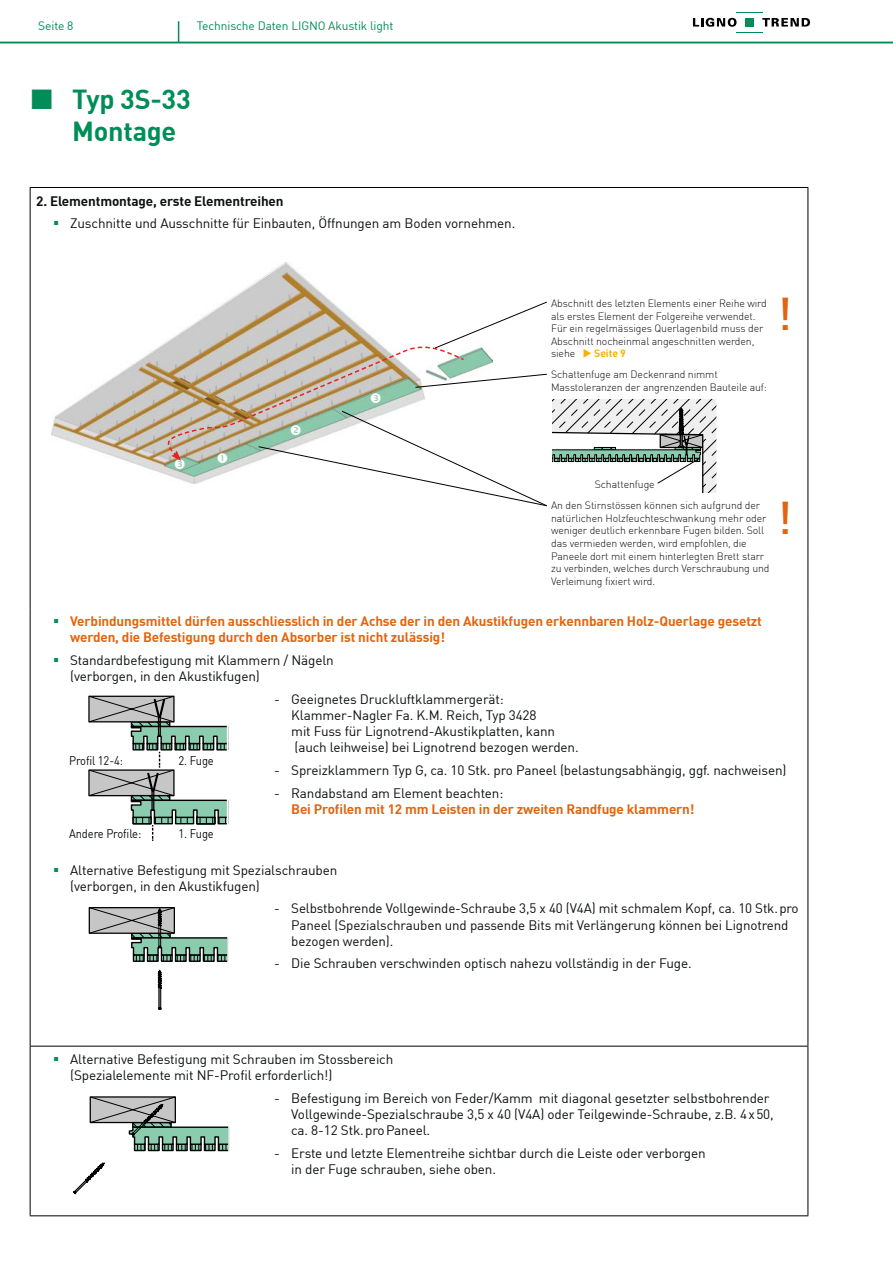
<style>
.page{position:relative;width:893px;height:1263px;background:#fff}
.page>*{position:absolute;margin:0;border:0;box-sizing:border-box;transform-origin:0 0}
.t1{font:500 45px "DIN";color:#e1640e}
.t2{font:700 27px/32.4px "DIN";letter-spacing:-.01em;color:#008d58}
.t3{font:13.5px/16.2px "DIN";letter-spacing:-.01em;color:#0c100e}
.t4{font:700 13.5px/16.2px "DIN";letter-spacing:-.01em;color:#e1640e}
.t5{font:700 13.5px "DIN";letter-spacing:-.01em;color:#0c100e}
.t6{font:12.3px "DIN";letter-spacing:-.01em;color:#0c100e;scale:.9 1}
.t7{font:12px "DIN";letter-spacing:-.01em;color:#008d58}
.t8{font:300 10.5px/12.6px "DIN";letter-spacing:-.01em;color:#0c100e}
.s1{color:#f9b100}
.s2{font-weight:700;color:#f9b100}
</style>
<div class="page">
<svg style="left:29px;top:395px;width:688px;height:98px"></svg>
<div style="left:4px;top:396px;width:548px;height:124px;background:#fff"></div>
<img style="left:226px;top:263px;width:106px;height:39px">
<div style="left:133px;top:954px;width:12px;height:8px;border:1px solid #000"></div>
<div style="left:147px;top:954px;width:12px;height:8px;border:1px solid #000"></div>
<div style="left:161px;top:954px;width:12px;height:8px;border:1px solid #000"></div>
<div style="left:175px;top:954px;width:12px;height:8px;border:1px solid #000"></div>
<div style="left:189px;top:954px;width:12px;height:8px;border:1px solid #000"></div>
<div style="left:203px;top:954px;width:12px;height:8px;border:1px solid #000"></div>
<div style="left:217px;top:954px;width:12px;height:8px;border:1px solid #000"></div>
<svg style="left:89px;top:907px;width:138px;height:54px"></svg>
<svg style="left:157px;top:969px;width:5px;height:41px"></svg>
<hr style="left:227px;top:862px;width:2px;height:144px;background:#fff">
<svg style="left:73px;top:1096px;width:157px;height:98px"></svg>
<svg style="left:88px;top:695px;width:141px;height:146px"></svg>
<svg style="left:178px;top:21px;width:1px;height:21px"></svg>
<svg style="left:693px;top:12px;width:117px;height:21px"></svg>
<div style="left:745px;top:18px;width:9px;height:9px;background:#008d58"></div>
<hr style="left:0;top:42px;width:893px;height:1px;background:#008d58">
<hr style="left:30px;top:188px;width:1px;height:420px;background:#000">
<hr style="left:807px;top:188px;width:1px;height:420px;background:#000">
<hr style="left:30px;top:608px;width:1px;height:438px;background:#000">
<hr style="left:807px;top:608px;width:1px;height:438px;background:#000">
<hr style="left:30px;top:1046px;width:1px;height:169px;background:#000">
<hr style="left:807px;top:1046px;width:1px;height:169px;background:#000">
<hr style="left:30px;top:187px;width:778px;height:1px;background:#000">
<hr style="left:30px;top:1046px;width:778px;height:1px;background:#000">
<hr style="left:30px;top:1215px;width:778px;height:1px;background:#000">
<svg style="left:35px;top:302px;width:668px;height:204px"></svg>
<p class="t7" style="left:38px;top:18px;width:37px">Seite 8</p>
<p class="t7" style="left:197px;top:18px;width:198px">Technische Daten LIGNO Akustik light</p>
<h2 class="t2" style="left:72px;top:81px;width:120px">Typ 3S-33<br>Montage</h2>
<p class="t5" style="left:36px;top:192px;width:249px">2. Elementmontage, erste Elementreihen</p>
<p class="t3" style="left:70px;top:215px;width:447px">Zuschnitte und Ausschnitte für Einbauten, Öffnungen am Boden vornehmen.</p>
<p class="t8" style="left:551px;top:297px;width:217px">Abschnitt des letzten Elements einer Reihe wird als erstes Element der Folgereihe verwendet.<br>Für ein regelmässiges Querlagenbild muss der Abschnitt nocheinmal angeschnitten werden, siehe <span class="s1">◆</span> <span class="s2">Seite 9</span></p>
<p class="t8" style="left:551px;top:368px;width:217px">Schattenfuge am Deckenrand nimmt<br>Masstoleranzen der angrenzenden Bauteile auf:</p>
<h1 class="t1" style="left:777px;top:285px;width:16px">!</h1>
<p class="t8" style="left:551px;top:474px;width:211px;line-height:21.1px;text-indent:44px">Schattenfuge<br>An den Stirnstössen können sich aufgrund der</p>
<p class="t8" style="left:551px;top:512px;width:220px">natürlichen Holzfeuchteschwankung mehr oder weniger deutlich erkennbare Fugen bilden. Soll das vermieden werden, wird empfohlen, die Paneele dort mit einem hinterlegten Brett starr zu verbinden, welches durch Verschraubung und Verleimung fixiert wird.</p>
<h1 class="t1" style="left:777px;top:489px;width:16px">!</h1>
<p class="t4" style="left:70px;top:613px;width:693px">Verbindungsmittel dürfen ausschliesslich in der Achse der in den Akustikfugen erkennbaren Holz-Querlage gesetzt werden, die Befestigung durch den Absorber ist nicht zulässig!</p>
<p class="t3" style="left:70px;top:652px;width:265px">Standardbefestigung mit Klammern / Nägeln (verborgen, in den Akustikfugen)</p>
<p class="t3" style="left:291px;top:690px;width:289px;text-indent:-17px">- Geeignetes Druckluftklammergerät:<br>Klammer-Nagler Fa. K.M. Reich, Typ 3428<br>mit Fuss für Lignotrend-Akustikplatten, kann (auch leihweise) bei Lignotrend bezogen werden.</p>
<p class="t3" style="left:274px;top:762px;width:514px">- Spreizklammern Typ G, ca. 10 Stk. pro Paneel (belastungsabhängig, ggf. nachweisen)</p>
<p class="t3" style="left:274px;top:784px;width:231px">- Randabstand am Element beachten:</p>
<p class="t4" style="left:291px;top:800px;width:405px">Bei Profilen mit 12 mm Leisten in der zweiten Randfuge klammern!</p>
<p class="t6" style="left:69px;top:753px;width:61px">Profil 12-4:</p>
<p class="t6" style="left:179px;top:753px;width:41px">2. Fuge</p>
<p class="t6" style="left:69px;top:826px;width:82px">Andere Profile:</p>
<p class="t6" style="left:179px;top:826px;width:41px">1. Fuge</p>
<p class="t3" style="left:70px;top:861px;width:269px">Alternative Befestigung mit Spezialschrauben (verborgen, in den Akustikfugen)</p>
<p class="t3" style="left:291px;top:900px;width:509px;text-indent:-17px">- Selbstbohrende Vollgewinde-Schraube 3,5 x 40 (V4A) mit schmalem Kopf, ca. 10 Stk.pro<br>Paneel (Spezialschrauben und passende Bits mit Verlängerung können bei Lignotrend bezogen werden).</p>
<p class="t3" style="left:274px;top:955px;width:419px">- Die Schrauben verschwinden optisch nahezu vollständig in der Fuge.</p>
<p class="t3" style="left:70px;top:1051px;width:325px">Alternative Befestigung mit Schrauben im Stossbereich (Spezialelemente mit NF-Profil erforderlich!)</p>
<p class="t3" style="left:291px;top:1090px;width:484px;text-indent:-17px">- Befestigung im Bereich von Feder/Kamm mit diagonal gesetzter selbstbohrender<br>Vollgewinde-Spezialschraube 3,5 x 40 (V4A) oder Teilgewinde-Schraube, z.B. 4x50, ca. 8-12 Stk.proPaneel.</p>
<p class="t3" style="left:291px;top:1145px;width:416px;text-indent:-17px">- Erste und letzte Elementreihe sichtbar durch die Leiste oder verborgen in der Fuge schrauben, siehe oben.</p>
</div>
